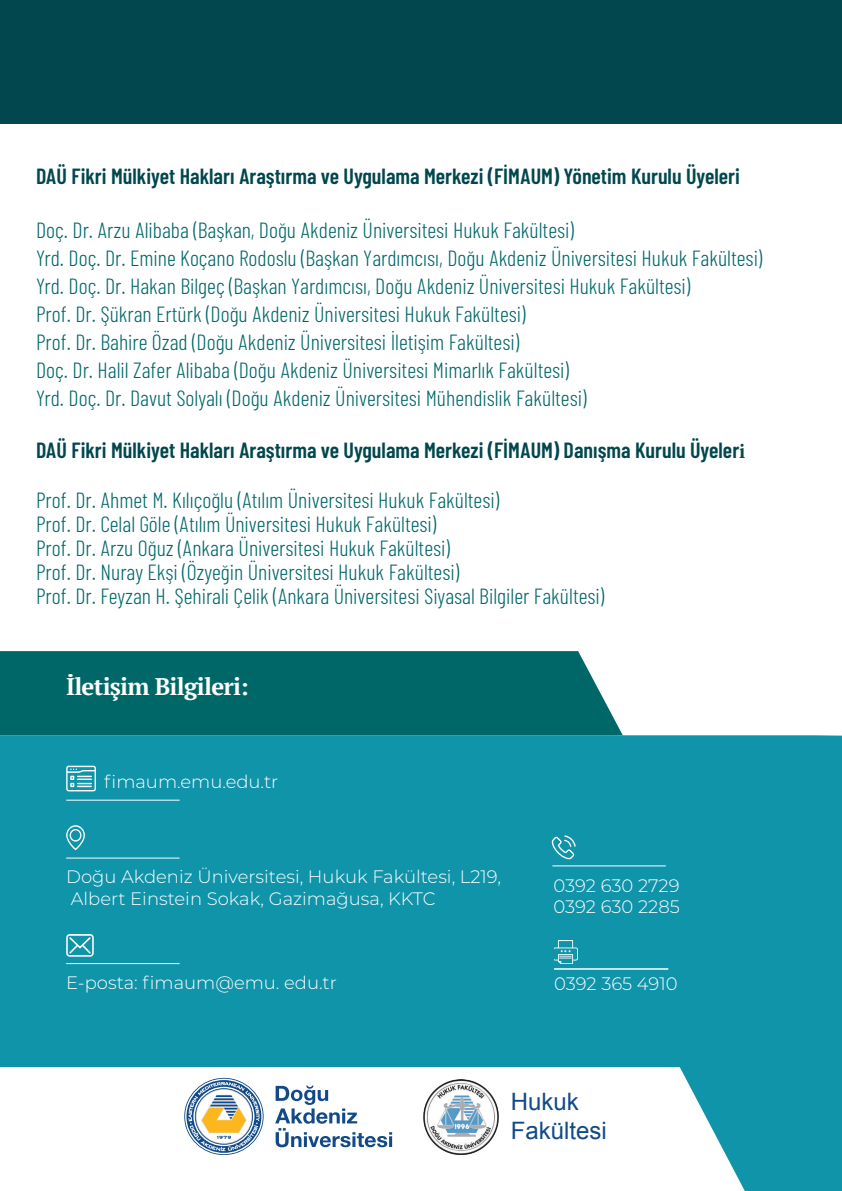
<style>
.page{position:relative;width:842px;height:1191px;background:#fff}
.page>*{position:absolute;margin:0;border:0;box-sizing:border-box;transform-origin:0 0}
.t1{font:700 24px "PT Serif";letter-spacing:-.03em;color:#fff}
.t2{font:24px "Arial";color:#124a88}
.t3{font:300 22px "Barlow Condensed";color:#006769}
.t4{font:600 22px "Barlow Condensed";color:#01474d}
.t5{font:300 18px "Montserrat";color:#fff}
.t6{font:300 18px "Montserrat Alternates";color:#fff}
.s1{font-family:"Minion Pro";font-weight:700;font-stretch:condensed}
</style>
<div class="page">
<svg style="left:0;top:735px;width:842px;height:456px;fill:#1094aa"></svg>
<div style="left:0;top:651px;width:623px;height:84px;background:#006769"></div>
<div style="left:0;top:0;width:842px;height:124px;background:#01474d"></div>
<svg style="left:552px;top:835px;width:24px;height:24px"></svg>
<hr style="left:552px;top:865px;width:114px;height:1px;background:#fff">
<svg style="left:66px;top:934px;width:28px;height:22px"></svg>
<hr style="left:66px;top:963px;width:114px;height:1px;background:#fff">
<svg style="left:66px;top:825px;width:19px;height:25px"></svg>
<hr style="left:66px;top:857px;width:114px;height:1px;background:#fff">
<img style="left:554px;top:940px;width:24px;height:23px">
<hr style="left:554px;top:968px;width:114px;height:1px;background:#fff">
<svg style="left:275px;top:1085px;width:117px;height:62px"></svg>
<svg style="left:184px;top:1077px;width:80px;height:78px"></svg>
<img style="left:424px;top:1079px;width:74px;height:75px">
<hr style="left:66px;top:799px;width:114px;height:1px;background:#fff">
<svg style="left:66px;top:765px;width:30px;height:26px"></svg>
<p class="t4" style="left:36px;top:162px;width:705px">DAÜ Fikri Mülkiyet Hakları Araştırma ve Uygulama Merkezi (FİMAUM) Yönetim Kurulu Üyeleri</p>
<p class="t3" style="left:36px;top:216px;width:539px">Doç. Dr. Arzu Alibaba (Başkan, Doğu Akdeniz Üniversitesi Hukuk Fakültesi)</p>
<p class="t3" style="left:36px;top:244px;width:728px">Yrd. Doç. Dr. Emine Koçano Rodoslu (Başkan Yardımcısı, Doğu Akdeniz Üniversitesi Hukuk Fakültesi)</p>
<p class="t3" style="left:36px;top:272px;width:656px">Yrd. Doç. Dr. Hakan Bilgeç (Başkan Yardımcısı, Doğu Akdeniz Üniversitesi Hukuk Fakültesi)</p>
<p class="t3" style="left:36px;top:300px;width:491px">Prof. Dr. Şükran Ertürk (Doğu Akdeniz Üniversitesi Hukuk Fakültesi)</p>
<p class="t3" style="left:36px;top:328px;width:484px">Prof. Dr. Bahire Özad (Doğu Akdeniz Üniversitesi İletişim Fakültesi)</p>
<p class="t3" style="left:36px;top:356px;width:534px">Doç. Dr. Halil Zafer Alibaba (Doğu Akdeniz Üniversitesi Mimarlık Fakültesi)</p>
<p class="t3" style="left:36px;top:384px;width:552px">Yrd. Doç. Dr. Davut Solyalı (Doğu Akdeniz Üniversitesi Mühendislik Fakültesi)</p>
<p class="t4" style="left:36px;top:436px;width:711px">DAÜ Fikri Mülkiyet Hakları Araştırma ve Uygulama Merkezi (FİMAUM) Danışma Kurulu Üyeler<span class="s1">i</span></p>
<p class="t3" style="left:36px;top:486px;width:465px">Prof. Dr. Ahmet M. Kılıçoğlu (Atılım Üniversitesi Hukuk Fakültesi)</p>
<p class="t3" style="left:36px;top:510px;width:402px">Prof. Dr. Celal Göle (Atılım Üniversitesi Hukuk Fakültesi)</p>
<p class="t3" style="left:36px;top:534px;width:415px">Prof. Dr. Arzu Oğuz (Ankara Üniversitesi Hukuk Fakültesi)</p>
<p class="t3" style="left:36px;top:558px;width:425px">Prof. Dr. Nuray Ekşi (Özyeğin Üniversitesi Hukuk Fakültesi)</p>
<p class="t3" style="left:36px;top:582px;width:570px">Prof. Dr. Feyzan H. Şehirali Çelik (Ankara Üniversitesi Siyasal Bilgiler Fakültesi)</p>
<p class="t1" style="left:66px;top:671px;width:184px">İletişim Bilgileri:</p>
<p class="t5" style="left:104px;top:770px;width:176px">fimaum.emu.edu.tr</p>
<p class="t5" style="left:66px;top:865px;width:436px">Doğu Akdeniz Üniversitesi, Hukuk Fakültesi, L219,</p>
<p class="t5" style="left:71px;top:886px;width:366px">Albert Einstein Sokak, Gazimağusa, KKTC</p>
<p class="t5" style="left:66px;top:970px;width:272px">E-posta: fimaum@emu. edu.tr</p>
<p class="t6" style="left:553px;top:873px;width:128px">0392 630 2729</p>
<p class="t6" style="left:553px;top:895px;width:128px">0392 630 2285</p>
<p class="t5" style="left:554px;top:971px;width:125px">0392 365 4910</p>
<p class="t2" style="left:511px;top:1086px;width:70px">Hukuk</p>
<p class="t2" style="left:511px;top:1114px;width:98px">Fakültesi</p>
</div>
